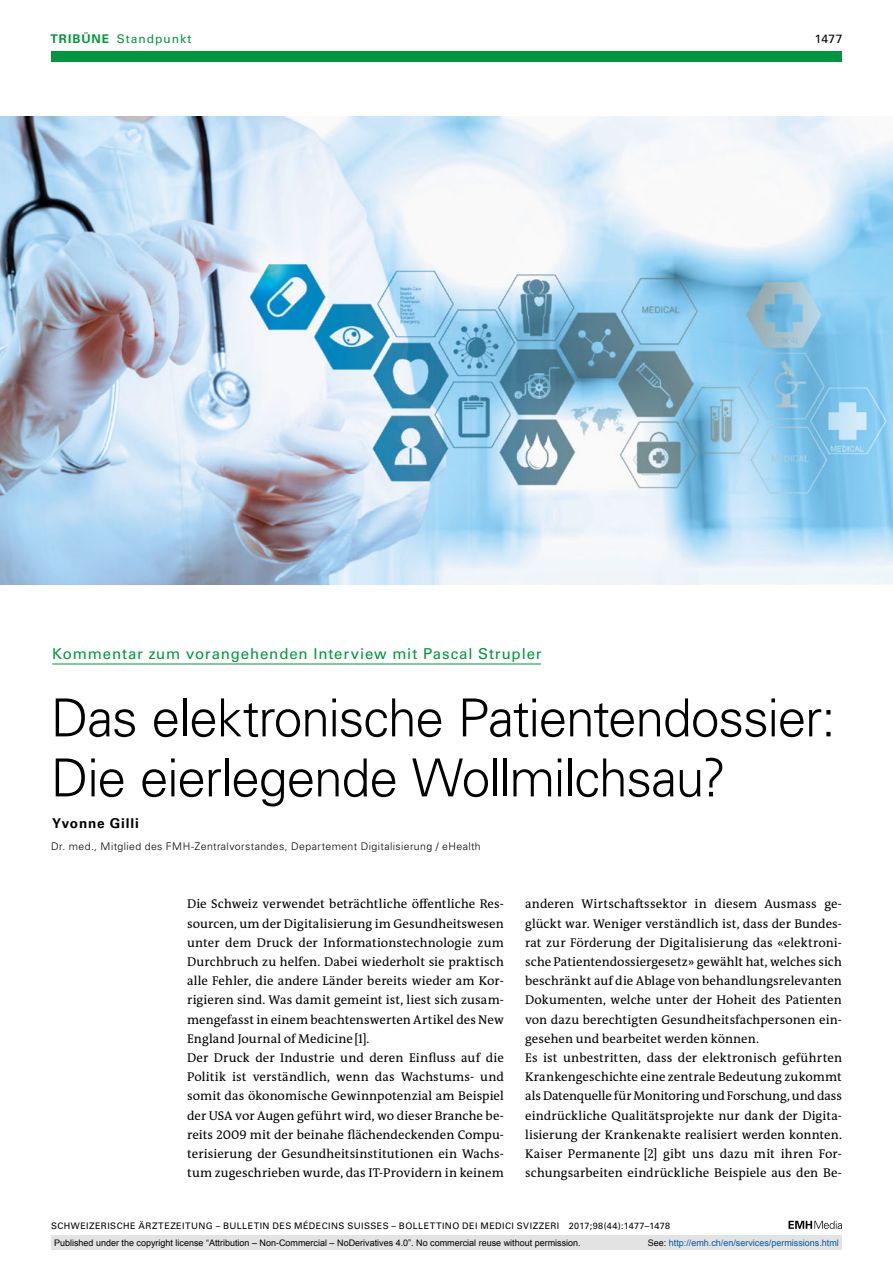
<style>
.page{position:relative;width:893px;height:1263px;background:#fff}
.page>*{position:absolute;margin:0;border:0;box-sizing:border-box;transform-origin:0 0}
.t1{font:300 52.5px/60px "Univers LT Std";letter-spacing:-.025em;color:#000}
.t2{font:15px "Univers LT Std";letter-spacing:.06em;color:#00963e}
.t3{font:700 13.5px "Univers LT Std";letter-spacing:.065em;color:#000}
.t4{font:12.75px/19.2px "The Antiqua B W5 Plain";letter-spacing:.005em;color:#000}
.t5{font:12px "Univers LT Std";letter-spacing:.08em;color:#00963e}
.t6{font:12px "Univers LT Std";color:#000}
.t7{font:300 10.5px "Univers LT Std";letter-spacing:.04em;color:#000}
.t8{font:9px "Arial";color:#000}
.t9{font:9px "Univers LT Std";letter-spacing:.05em;color:#000}
.t10{font:9px "Arial";color:#005ba9}
.s1{font-weight:700}
.s2{color:#000}
</style>
<div class="page">
<svg style="left:788px;top:1221px;width:54px;height:8px"></svg>
<div style="left:51px;top:51px;width:791px;height:11px;background:#00963e"></div>
<hr style="left:52px;top:664px;width:489px;height:1px;background:#00963e">
<img style="left:0;top:117px;width:893px;height:468px">
<div style="left:51px;top:1235px;width:791px;height:15px;background:#e3e3e3"></div>
<p class="t5" style="left:51px;top:31px;width:142px"><span class="s1">TRIBÜNE</span> Standpunkt</p>
<p class="t6" style="left:815px;top:31px;width:29px">1477</p>
<p class="t2" style="left:52px;top:645px;width:491px">Kommentar zum vorangehenden Interview mit Pascal Strupler</p>
<h1 class="t1" style="left:51px;top:688px;width:786px">Das elektronische Patientendossier:<br>Die eierlegende Wollmilchsau?</h1>
<p class="t3" style="left:52px;top:816px;width:88px">Yvonne Gilli</p>
<p class="t7" style="left:51px;top:840px;width:431px">Dr. med., Mitglied des FMH-Zentralvorstandes, Departement Digitalisierung / eHealth</p>
<p class="t4" style="left:187px;top:894px;width:318px">Die Schweiz verwendet beträchtliche öffentliche Res&shy;sourcen, um der Digitalisierung im Gesundheitswesen unter dem Druck der Informationstechnologie zum Durchbruch zu helfen. Dabei wiederholt sie praktisch alle Fehler, die andere Länder bereits wieder am Kor&shy;rigieren sind. Was damit gemeint ist, liest sich zusam&shy;mengefasst in einem beachtenswerten Artikel des New England Journal of Medicine[1].<br>Der Druck der Industrie und deren Einfluss auf die Politik ist verständlich, wenn das Wachstums- und somit das ökonomische Gewinnpotenzial am Beispiel der USA vor Augen geführt wird, wo dieser Branche be&shy;reits 2009 mit der beinahe flächendeckenden Compu&shy;terisierung der Gesundheitsinstitutionen ein Wachs&shy;tum zugeschrieben wurde, das IT-Providern in keinem</p>
<p class="t4" style="left:525px;top:894px;width:318px">anderen Wirtschaftssektor in diesem Ausmass ge&shy;glückt war. Weniger verständlich ist, dass der Bundes&shy;rat zur Förderung der Digitalisierung das «elektroni&shy;sche Patientendossiergesetz» gewählt hat, welches sich beschränkt auf die Ablage von behandlungsrelevanten Dokumenten, welche unter der Hoheit des Patienten von dazu berechtigten Gesundheitsfachpersonen ein&shy;gesehen und bearbeitet werden können.<br>Es ist unbestritten, dass der elektronisch geführten Krankengeschichte eine zentrale Bedeutung zukommt als Datenquelle für Monitoring und Forschung, und dass eindrückliche Qualitätsprojekte nur dank der Digita&shy;lisierung der Krankenakte realisiert werden konnten.<br>Kaiser Permanente [2] gibt uns dazu mit ihren For&shy;schungsarbeiten eindrückliche Beispiele aus den Be-</p>
<p class="t9" style="left:51px;top:1220px;width:621px">SCHWEIZERISCHE ÄRZTEZEITUNG – BULLETIN DES MÉDECINS SUISSES – BOLLETTINO DEI MEDICI SVIZZERI 2017;98(44):1477–1478</p>
<p class="t8" style="left:54px;top:1237px;width:528px">Published under the copyright license “Attribution – Non-Commercial – NoDerivatives 4.0”. No commercial reuse without permission.</p>
<p class="t10" style="left:648px;top:1237px;width:193px"><span class="s2">See:</span> http://emh.ch/en/services/permissions.html</p>
</div>
